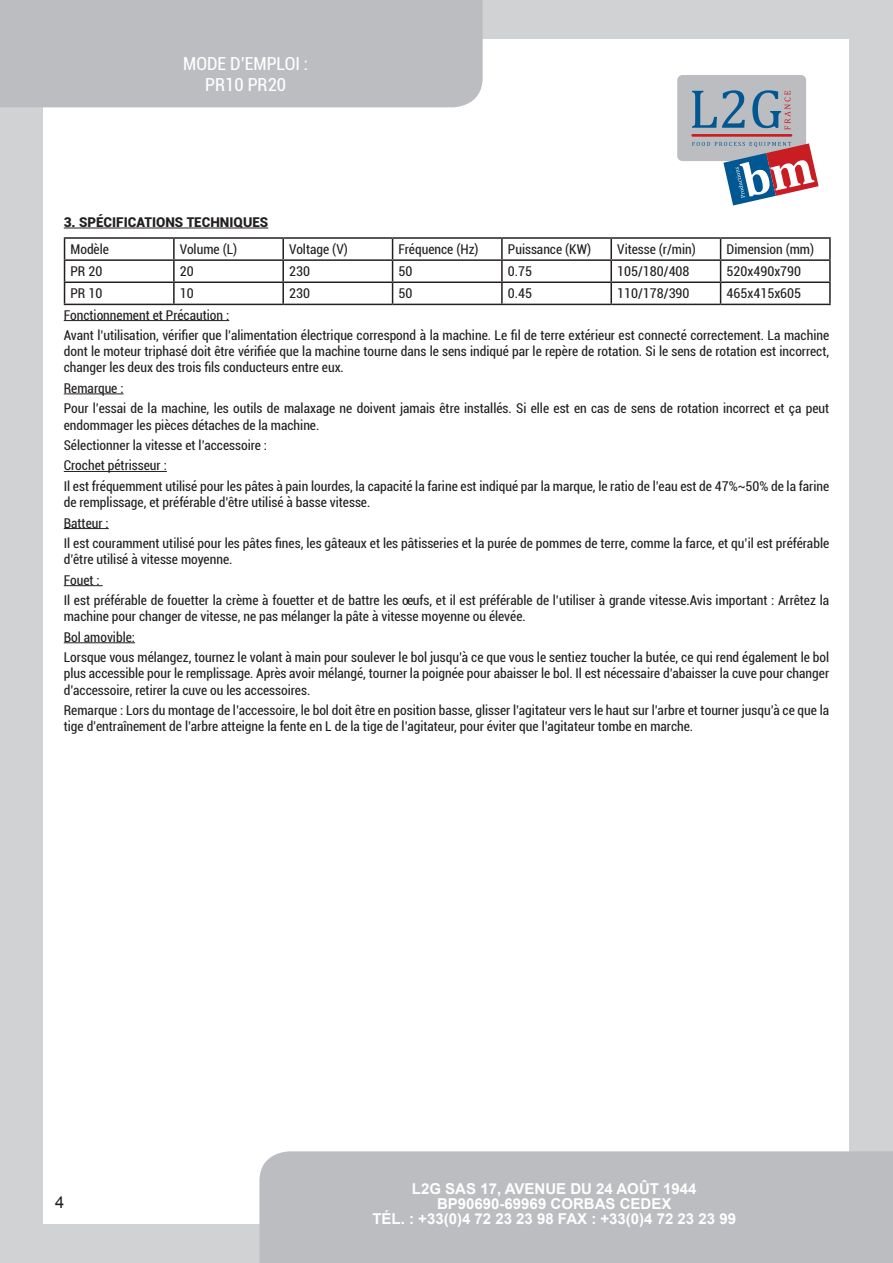
<style>
.page{position:relative;width:893px;height:1263px;background:#d1d2d4}
.page>*{position:absolute;margin:0;border:0;box-sizing:border-box;transform-origin:0 0}
.t1{font:condensed 18px/21px "Roboto";color:#fff;text-align:center}
.t2{font:16.5px "Arial";color:#231f20}
.t3{font:700 15px/15px "Arial";color:#fff;text-align:center}
.paragraphe{font:condensed 13.5px/16.2px "Roboto";color:#231f20}
.paragraphe-2{font:900 13.5px "Roboto";color:#231f20}
</style>
<div class="page">
<div style="left:44px;top:39px;width:805px;height:1185px;background:#fff"></div>
<div style="left:0;top:0;width:483px;height:107px;background:#bcbdc0"></div>
<div style="left:259px;top:1151px;width:634px;height:112px;background:#bcbdc0"></div>
<div style="left:677px;top:75px;width:129px;height:86px;background:#bcbdc0;border-radius:5px"></div>
<svg style="left:692px;top:90px;width:53px;height:38px"></svg>
<svg style="left:752px;top:90px;width:38px;height:40px"></svg>
<hr style="left:691px;top:134px;width:101px;height:3px;background:#c81d23">
<svg style="left:692px;top:142px;width:127px;height:63px"></svg>
<hr style="left:64px;top:228px;width:204px;height:1px;background:#231f20">
<hr style="left:64px;top:320px;width:165px;height:1px;background:#231f20">
<hr style="left:64px;top:394px;width:60px;height:1px;background:#231f20">
<hr style="left:64px;top:471px;width:103px;height:1px;background:#231f20">
<hr style="left:64px;top:528px;width:45px;height:1px;background:#231f20">
<hr style="left:64px;top:585px;width:39px;height:1px;background:#231f20">
<hr style="left:64px;top:642px;width:71px;height:1px;background:#231f20">
<hr style="left:64px;top:237px;width:110px;height:2px;background:#231f20">
<hr style="left:174px;top:237px;width:109px;height:2px;background:#231f20">
<hr style="left:173px;top:239px;width:2px;height:20px;background:#231f20">
<hr style="left:283px;top:237px;width:110px;height:2px;background:#231f20">
<hr style="left:282px;top:239px;width:2px;height:20px;background:#231f20">
<hr style="left:393px;top:237px;width:109px;height:2px;background:#231f20">
<hr style="left:502px;top:237px;width:109px;height:2px;background:#231f20">
<hr style="left:501px;top:239px;width:2px;height:20px;background:#231f20">
<hr style="left:611px;top:237px;width:110px;height:2px;background:#231f20">
<hr style="left:610px;top:239px;width:2px;height:20px;background:#231f20">
<hr style="left:721px;top:237px;width:110px;height:2px;background:#231f20">
<hr style="left:829px;top:239px;width:2px;height:20px;background:#231f20">
<hr style="left:64px;top:259px;width:110px;height:2px;background:#231f20">
<hr style="left:174px;top:259px;width:109px;height:2px;background:#231f20">
<hr style="left:173px;top:261px;width:2px;height:20px;background:#231f20">
<hr style="left:283px;top:259px;width:110px;height:2px;background:#231f20">
<hr style="left:282px;top:261px;width:2px;height:20px;background:#231f20">
<hr style="left:393px;top:259px;width:109px;height:2px;background:#231f20">
<hr style="left:502px;top:259px;width:109px;height:2px;background:#231f20">
<hr style="left:501px;top:261px;width:2px;height:20px;background:#231f20">
<hr style="left:611px;top:259px;width:110px;height:2px;background:#231f20">
<hr style="left:610px;top:261px;width:2px;height:20px;background:#231f20">
<hr style="left:721px;top:259px;width:110px;height:2px;background:#231f20">
<hr style="left:829px;top:261px;width:2px;height:20px;background:#231f20">
<hr style="left:64px;top:281px;width:110px;height:2px;background:#231f20">
<svg style="left:64px;top:239px;width:1px;height:65px"></svg>
<hr style="left:174px;top:281px;width:109px;height:2px;background:#231f20">
<hr style="left:173px;top:283px;width:2px;height:21px;background:#231f20">
<hr style="left:283px;top:281px;width:110px;height:2px;background:#231f20">
<hr style="left:282px;top:283px;width:2px;height:21px;background:#231f20">
<hr style="left:393px;top:281px;width:109px;height:2px;background:#231f20">
<svg style="left:392px;top:239px;width:1px;height:65px"></svg>
<hr style="left:502px;top:281px;width:109px;height:2px;background:#231f20">
<hr style="left:501px;top:283px;width:2px;height:21px;background:#231f20">
<hr style="left:611px;top:281px;width:110px;height:2px;background:#231f20">
<hr style="left:610px;top:283px;width:2px;height:21px;background:#231f20">
<hr style="left:721px;top:281px;width:110px;height:2px;background:#231f20">
<svg style="left:720px;top:239px;width:1px;height:65px"></svg>
<hr style="left:829px;top:283px;width:2px;height:21px;background:#231f20">
<hr style="left:64px;top:304px;width:110px;height:1px;background:#231f20">
<hr style="left:174px;top:304px;width:109px;height:1px;background:#231f20">
<hr style="left:283px;top:304px;width:110px;height:1px;background:#231f20">
<hr style="left:393px;top:304px;width:109px;height:1px;background:#231f20">
<hr style="left:502px;top:304px;width:109px;height:1px;background:#231f20">
<hr style="left:611px;top:304px;width:110px;height:1px;background:#231f20">
<hr style="left:721px;top:304px;width:110px;height:1px;background:#231f20">
<h1 class="t1" style="left:183px;top:52px;width:126px">MODE D’EMPLOI :<br>PR10 PR20</h1>
<p class="paragraphe-2" style="left:64px;top:213px;width:206px">3. SPÉCIFICATIONS TECHNIQUES</p>
<p class="paragraphe" style="left:71px;top:241px;width:40px">Modèle</p>
<p class="paragraphe" style="left:180px;top:241px;width:59px">Volume (L)</p>
<p class="paragraphe" style="left:289px;top:241px;width:60px">Voltage (V)</p>
<p class="paragraphe" style="left:399px;top:241px;width:82px">Fréquence (Hz)</p>
<p class="paragraphe" style="left:508px;top:241px;width:85px">Puissance (KW)</p>
<p class="paragraphe" style="left:617px;top:241px;width:80px">Vitesse (r/min)</p>
<p class="paragraphe" style="left:727px;top:241px;width:89px">Dimension (mm)</p>
<p class="paragraphe" style="left:71px;top:263px;width:33px">PR 20</p>
<p class="paragraphe" style="left:180px;top:263px;width:15px">20</p>
<p class="paragraphe" style="left:289px;top:263px;width:22px">230</p>
<p class="paragraphe" style="left:399px;top:263px;width:15px">50</p>
<p class="paragraphe" style="left:508px;top:263px;width:26px">0.75</p>
<p class="paragraphe" style="left:617px;top:263px;width:74px">105/180/408</p>
<p class="paragraphe" style="left:727px;top:263px;width:76px">520x490x790</p>
<p class="paragraphe" style="left:71px;top:285px;width:33px">PR 10</p>
<p class="paragraphe" style="left:180px;top:285px;width:15px">10</p>
<p class="paragraphe" style="left:289px;top:285px;width:22px">230</p>
<p class="paragraphe" style="left:399px;top:285px;width:15px">50</p>
<p class="paragraphe" style="left:508px;top:285px;width:26px">0.45</p>
<p class="paragraphe" style="left:617px;top:285px;width:74px">110/178/390</p>
<p class="paragraphe" style="left:727px;top:285px;width:76px">465x415x605</p>
<p class="paragraphe" style="left:64px;top:306px;width:167px">Fonctionnement et Précaution :</p>
<p class="paragraphe" style="left:64px;top:327px;width:767px;text-align:justify">Avant l’utilisation, vérifier que l’alimentation électrique correspond à la machine. Le fil de terre extérieur est connecté correctement. La machine dont le moteur triphasé doit être vérifiée que la machine tourne dans le sens indiqué par le repère de rotation. Si le sens de rotation est incorrect, changer les deux des trois fils conducteurs entre eux.</p>
<p class="paragraphe" style="left:64px;top:380px;width:61px">Remarque :</p>
<p class="paragraphe" style="left:64px;top:400px;width:767px">Pour l’essai de la machine, les outils de malaxage ne doivent jamais être installés. Si elle est en cas de sens de rotation incorrect et ça peut endommager les pièces détaches de la machine.</p>
<p class="paragraphe" style="left:64px;top:437px;width:205px">Sélectionner la vitesse et l’accessoire :</p>
<p class="paragraphe" style="left:64px;top:457px;width:105px">Crochet pétrisseur :</p>
<p class="paragraphe" style="left:64px;top:478px;width:767px">Il est fréquemment utilisé pour les pâtes à pain lourdes, la capacité la farine est indiqué par la marque, le ratio de l’eau est de 47%~50% de la farine de remplissage, et préférable d’être utilisé à basse vitesse.</p>
<p class="paragraphe" style="left:64px;top:514px;width:47px">Batteur :</p>
<p class="paragraphe" style="left:64px;top:535px;width:767px">Il est couramment utilisé pour les pâtes fines, les gâteaux et les pâtisseries et la purée de pommes de terre, comme la farce, et qu’il est préférable d’être utilisé à vitesse moyenne.</p>
<p class="paragraphe" style="left:64px;top:571px;width:37px">Fouet :</p>
<p class="paragraphe" style="left:64px;top:592px;width:767px">Il est préférable de fouetter la crème à fouetter et de battre les œufs, et il est préférable de l’utiliser à grande vitesse.Avis important : Arrêtez la machine pour changer de vitesse, ne pas mélanger la pâte à vitesse moyenne ou élevée.</p>
<p class="paragraphe" style="left:64px;top:628px;width:73px">Bol amovible:</p>
<p class="paragraphe" style="left:64px;top:649px;width:767px;text-align:justify">Lorsque vous mélangez, tournez le volant à main pour soulever le bol jusqu’à ce que vous le sentiez toucher la butée, ce qui rend également le bol plus accessible pour le remplissage. Après avoir mélangé, tourner la poignée pour abaisser le bol. Il est nécessaire d’abaisser la cuve pour changer d’accessoire, retirer la cuve ou les accessoires.</p>
<p class="paragraphe" style="left:64px;top:702px;width:767px">Remarque : Lors du montage de l’accessoire, le bol doit être en position basse, glisser l’agitateur vers le haut sur l’arbre et tourner jusqu’à ce que la tige d’entraînement de l’arbre atteigne la fente en L de la tige de l’agitateur, pour éviter que l’agitateur tombe en marche.</p>
<p class="t2" style="left:55px;top:1191px;width:11px">4</p>
<p class="t3" style="left:372px;top:1181px;width:365px">L2G SAS 17, AVENUE DU 24 AOÛT 1944<br>BP90690-69969 CORBAS CEDEX<br>TÉL. : +33(0)4 72 23 23 98 FAX : +33(0)4 72 23 23 99</p>
</div>
